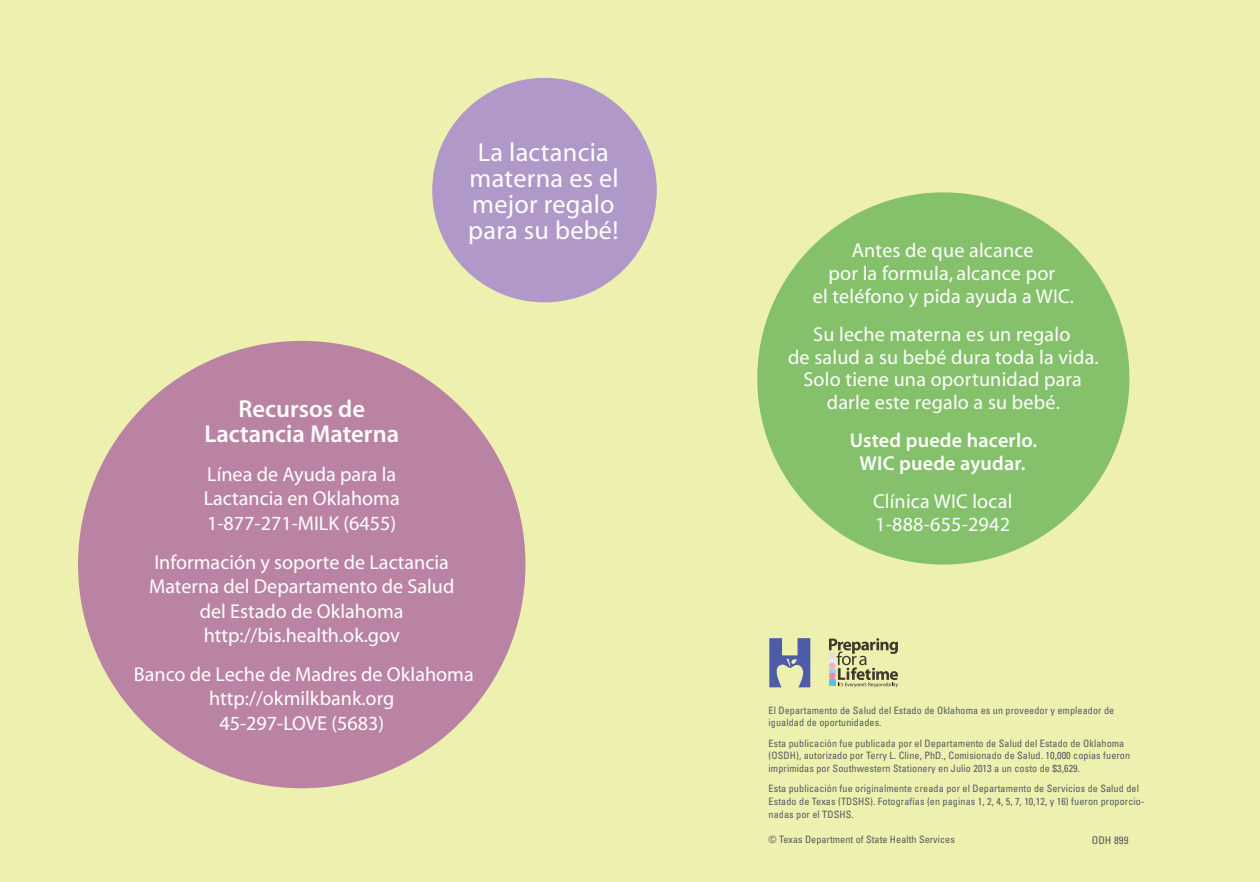
<style>
.page{position:relative;width:1260px;height:882px;background:#edf0ae}
.page>*{position:absolute;margin:0;border:0;box-sizing:border-box;transform-origin:0 0}
.t1{font:26.25px/26.2px "Myriad MM 400 600";letter-spacing:.01em;color:#fff;text-align:center}
.t2{font:24.5px/24.5px "Myriad MM 565 600";color:#fff;text-align:center}
.t3{font:20.12px/24.5px "Myriad MM 400 600";letter-spacing:.005em;color:#fff;text-align:center}
.t4{font:20.12px/22.8px "Myriad MM 565 600";letter-spacing:.01em;color:#fff;text-align:center}
.t5{font:condensed 10.67px "Univers LT";letter-spacing:.01em;color:#565d60}
.t6{font:condensed 10.15px/12.8px "Univers LT";letter-spacing:.01em;color:#565d60}
</style>
<div class="page">
<svg style="left:769px;top:638px;width:41px;height:49px"></svg>
<svg style="left:829px;top:638px;width:69px;height:49px"></svg>
<svg style="left:829px;top:669px;width:7px;height:5px"></svg>
<div style="left:829px;top:659px;width:7px;height:7px;background:#deeefa"></div>
<div style="left:829px;top:673px;width:7px;height:6px;background:#f386ae;border-radius:50%"></div>
<div style="left:829px;top:662px;width:7px;height:7px;background:#f7afba;border-radius:50%"></div>
<div style="left:829px;top:652px;width:7px;height:7px;background:#fbd6da;border-radius:50%"></div>
<div style="left:829px;top:680px;width:7px;height:6px;background:#5cbeec"></div>
<div style="left:78px;top:341px;width:447px;height:447px;background:#ba83a3;border-radius:50%"></div>
<div style="left:432px;top:78px;width:225px;height:224px;background:#b098c8;border-radius:50%"></div>
<div style="left:757px;top:192px;width:372px;height:373px;background:#85c16b;border-radius:50%"></div>
<h1 class="t1" style="left:468px;top:140px;width:152px">La lactancia materna es el mejor regalo para su bebé!</h1>
<h2 class="t2" style="left:204px;top:398px;width:196px">Recursos de<br>Lactancia Materna</h2>
<h3 class="t3" style="left:204px;top:463px;width:197px;text-align:left">Línea de Ayuda para la<br>Lactancia en Oklahoma<br>1-877-271-MILK (6455)</h3>
<h3 class="t3" style="left:149px;top:551px;width:307px">Información y soporte de Lactancia<br>Materna del Departamento de Salud del Estado de Oklahoma http://bis.health.ok.gov</h3>
<h3 class="t3" style="left:134px;top:663px;width:341px">Banco de Leche de Madres de Oklahoma http://okmilkbank.org<br>45-297-LOVE (5683)</h3>
<h3 class="t3" style="left:813px;top:240px;width:263px;line-height:22.8px">Antes de que alcance<br>por la formula, alcance por<br>el teléfono y pida ayuda a WIC.</h3>
<h3 class="t3" style="left:788px;top:324px;width:312px;line-height:22.8px">Su leche materna es un regalo<br>de salud a su bebé dura toda la vida.<br>Solo tiene una oportunidad para darle este regalo a su bebé.</h3>
<h3 class="t4" style="left:850px;top:430px;width:189px">Usted puede hacerlo.<br>WIC puede ayudar.</h3>
<h3 class="t3" style="left:873px;top:491px;width:141px;line-height:22.8px;text-align:left">Clínica WIC local<br>1-888-655-2942</h3>
<p class="t6" style="left:769px;top:703px;width:347px">El Departamento de Salud del Estado de Oklahoma es un proveedor y empleador de igualdad de oportunidades.</p>
<p class="t6" style="left:769px;top:736px;width:363px">Esta publicación fue publicada por el Departamento de Salud del Estado de Oklahoma (OSDH), autorizado por Terry L. Cline, PhD., Comisionado de Salud. 10,000 copias fueron imprimidas por Southwestern Stationery en Julio 2013 a un costo de $3,629.</p>
<p class="t6" style="left:769px;top:782px;width:377px">Esta publicación fue originalmente creada por el Departamento de Servicios de Salud del<br>Estado de Texas (TDSHS). Fotografías (en paginas 1, 2, 4, 5, 7, 10,12, y 16) fueron proporcio&shy;nadas por el TDSHS.</p>
<p class="t5" style="left:1092px;top:833px;width:38px">ODH 899</p>
<p class="t6" style="left:769px;top:833px;width:188px">© Texas Department of State Health Services</p>
</div>
